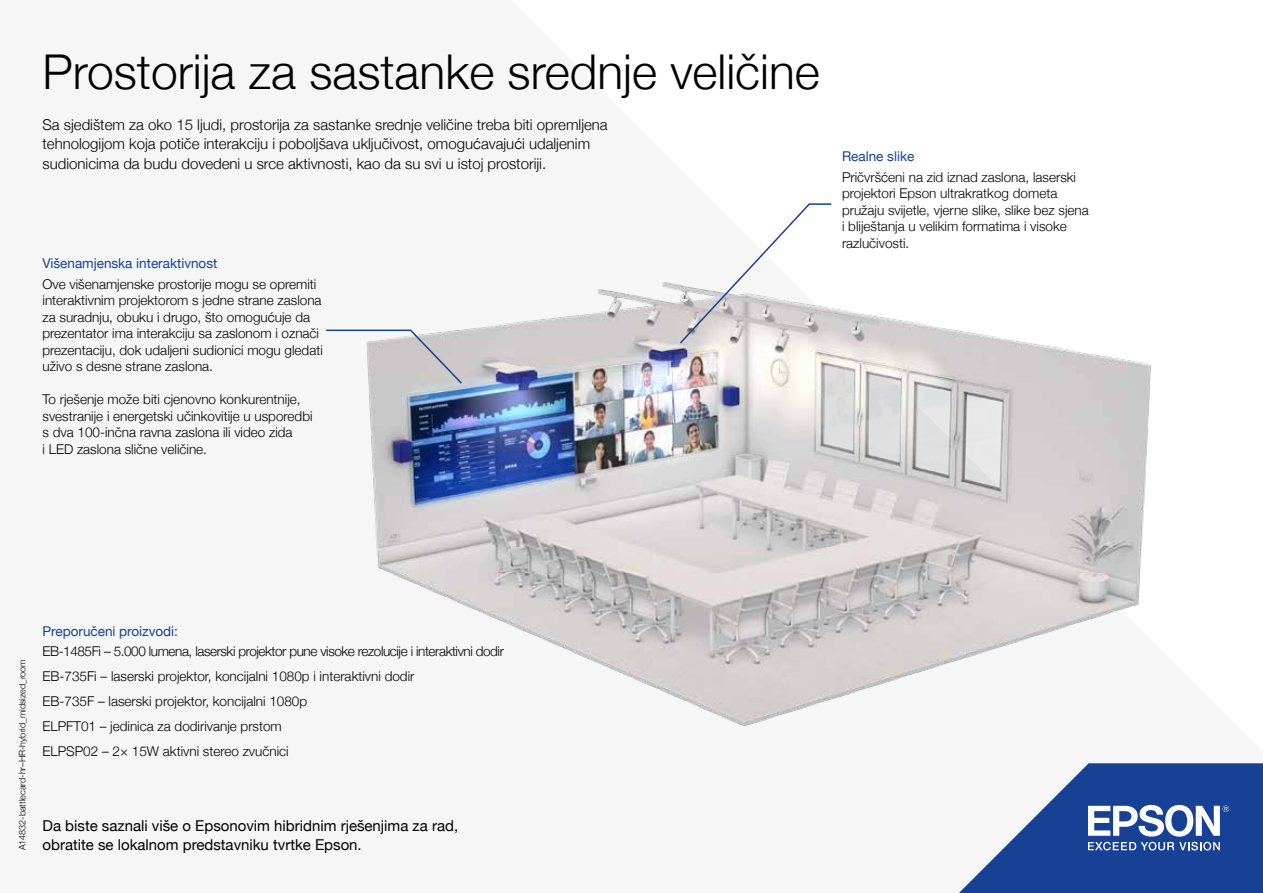
<style>
.page{position:relative;width:1263px;height:893px;background:#fff}
.page>*{position:absolute;margin:0;border:0;box-sizing:border-box;transform-origin:0 0}
.t1{font:300 48px "Helvetica Neue";color:#000}
.t2{font:300 15px/19.5px "Helvetica Neue";color:#000}
.t3{font:15px "Helvetica Neue";color:#000}
.t4{font:300 13.5px/16.5px "Helvetica Neue";color:#000}
.t5{font:13.5px "Helvetica Neue";color:#164194}
.t6{font:300 9px "Helvetica Neue";color:#000}
</style>
<div class="page">
<img style="left:368px;top:282px;width:783px;height:445px">
<svg style="left:326px;top:329px;width:137px;height:56px"></svg>
<svg style="left:678px;top:203px;width:155px;height:142px"></svg>
<svg style="left:959px;top:763px;width:304px;height:130px"></svg>
<h1 class="t1" style="left:43px;top:33px;width:779px">Prostorija za sastanke srednje veličine</h1>
<p class="t2" style="left:43px;top:114px;width:567px">Sa sjedištem za oko 15 ljudi, prostorija za sastanke srednje veličine treba biti opremljena tehnologijom koja potiče interakciju i poboljšava uključivost, omogućavajući udaljenim sudionicima da budu dovedeni u srce aktivnosti, kao da su svi u istoj prostoriji.</p>
<p class="t5" style="left:43px;top:254px;width:176px">Višenamjenska interaktivnost</p>
<p class="t4" style="left:43px;top:275px;width:282px">Ove višenamjenske prostorije mogu se opremiti interaktivnim projektorom s jedne strane zaslona za suradnju, obuku i drugo, što omogućuje da prezentator ima interakciju sa zaslonom i označi prezentaciju, dok udaljeni sudionici mogu gledati uživo s desne strane zaslona.</p>
<p class="t4" style="left:43px;top:390px;width:272px">To rješenje može biti cjenovno konkurentnije, svestranije i energetski učinkovitije u usporedbi s dva 100-inčna ravna zaslona ili video zida<br>i LED zaslona slične veličine.</p>
<p class="t5" style="left:842px;top:147px;width:74px">Realne slike</p>
<p class="t4" style="left:842px;top:168px;width:248px">Pričvršćeni na zid iznad zaslona, laserski projektori Epson ultrakratkog dometa pružaju svijetle, vjerne slike, slike bez sjena i bliještanja u velikim formatima i visoke razlučivosti.</p>
<p class="t6" style="left:15px;top:850px;width:193px;rotate:-90deg">A14832-battlecard-hr–HR-hybrid_midsized_room</p>
<p class="t5" style="left:43px;top:621px;width:137px">Preporučeni proizvodi:</p>
<p class="t4" style="left:43px;top:638px;width:463px;line-height:25px">EB-1485Fi – 5.000 lumena, laserski projektor pune visoke rezolucije i interaktivni dodir EB-735Fi – laserski projektor, koncijalni 1080p i interaktivni dodir<br>EB-735F – laserski projektor, koncijalni 1080p<br>ELPFT01 – jedinica za dodirivanje prstom<br>ELPSP02 – 2× 15W aktivni stereo zvučnici</p>
<p class="t3" style="left:43px;top:815px;width:417px">Da biste saznali više o Epsonovim hibridnim rješenjima za rad,</p>
<p class="t3" style="left:43px;top:834px;width:321px">obratite se lokalnom predstavniku tvrtke Epson.</p>
</div>
